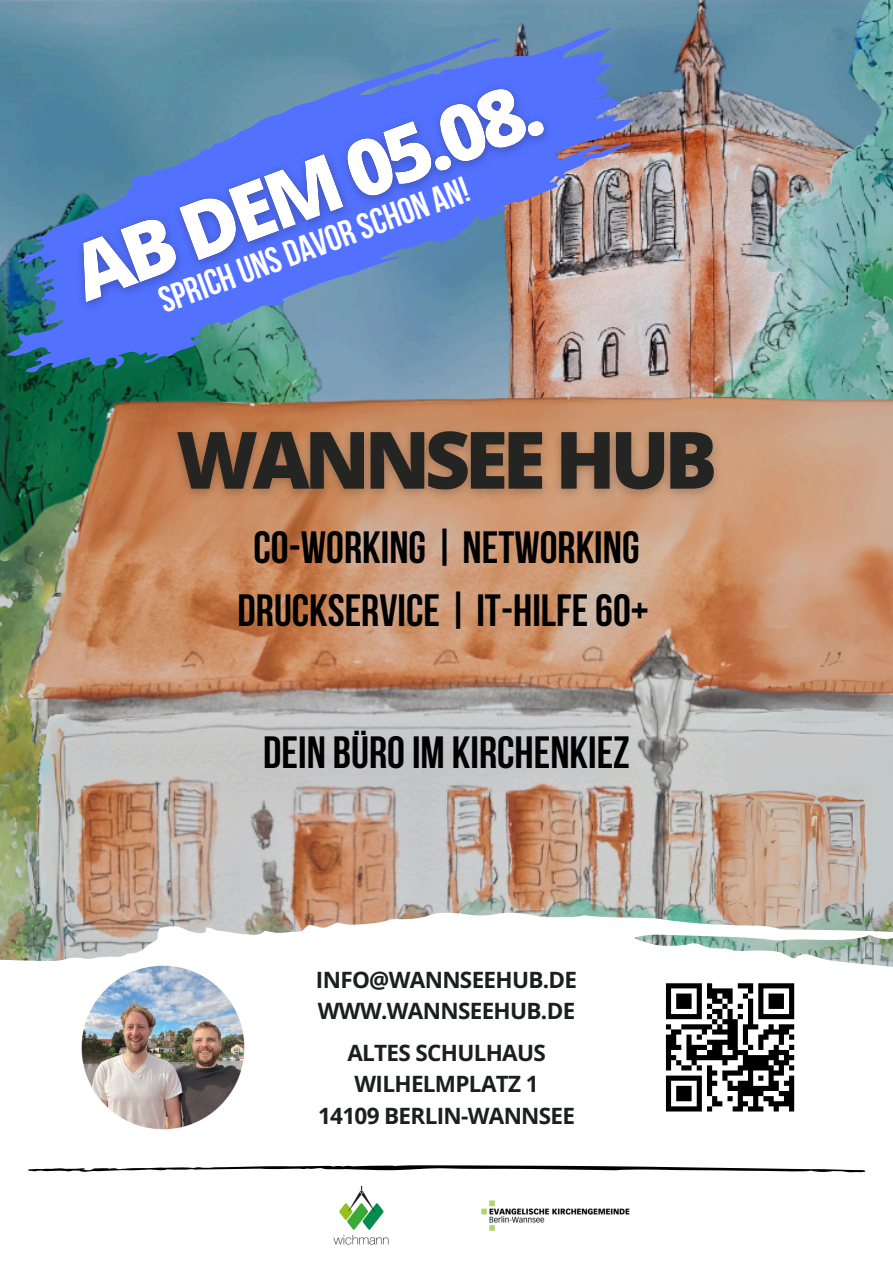
<style>
.page{position:relative;width:893px;height:1263px;background:#fff}
.page>*{position:absolute;margin:0;border:0;box-sizing:border-box;transform-origin:0 0}
.t1{font:700 45px/62.4px "Bebas Neue";color:#000;text-align:center}
.t2{font:700 36.3px "Bebas Neue";color:#fff}
.t3{font:700 22.5px "Open Sans";letter-spacing:-.03em;color:#1d1e1e}
</style>
<div class="page">
<img style="left:0;top:0;width:893px;height:811px">
<svg style="left:0;top:811px;width:893px;height:361px"></svg>
<svg style="left:27px;top:1165px;width:838px;height:8px"></svg>
<img style="left:333px;top:1185px;width:56px;height:60px">
<img style="left:481px;top:1200px;width:149px;height:31px">
<img style="left:76px;top:961px;width:173px;height:173px">
<div style="left:655px;top:973px;width:149px;height:149px;background:#fff"></div>
<div style="left:738px;top:983px;width:15px;height:5px;background:#000"></div>
<div style="left:758px;top:983px;width:36px;height:5px;background:#000"></div>
<div style="left:722px;top:1019px;width:16px;height:5px;background:#000"></div>
<div style="left:727px;top:1024px;width:11px;height:5px;background:#000"></div>
<div style="left:712px;top:1029px;width:26px;height:5px;background:#000"></div>
<div style="left:727px;top:1034px;width:11px;height:6px;background:#000"></div>
<div style="left:707px;top:1040px;width:31px;height:5px;background:#000"></div>
<div style="left:727px;top:1045px;width:11px;height:5px;background:#000"></div>
<svg style="left:738px;top:988px;width:56px;height:62px"></svg>
<div style="left:732px;top:1050px;width:16px;height:5px;background:#000"></div>
<div style="left:768px;top:1050px;width:21px;height:5px;background:#000"></div>
<div style="left:686px;top:1055px;width:52px;height:5px;background:#000"></div>
<div style="left:743px;top:1055px;width:36px;height:5px;background:#000"></div>
<div style="left:784px;top:1055px;width:10px;height:5px;background:#000"></div>
<div style="left:743px;top:1060px;width:25px;height:5px;background:#000"></div>
<div style="left:773px;top:1060px;width:16px;height:5px;background:#000"></div>
<div style="left:738px;top:1065px;width:35px;height:5px;background:#000"></div>
<div style="left:722px;top:1070px;width:21px;height:5px;background:#000"></div>
<div style="left:768px;top:1070px;width:16px;height:5px;background:#000"></div>
<svg style="left:748px;top:1070px;width:25px;height:11px"></svg>
<div style="left:738px;top:1081px;width:15px;height:5px;background:#000"></div>
<div style="left:768px;top:1081px;width:11px;height:5px;background:#000"></div>
<div style="left:727px;top:1086px;width:52px;height:5px;background:#000"></div>
<svg style="left:779px;top:1065px;width:15px;height:26px"></svg>
<div style="left:738px;top:1091px;width:25px;height:5px;background:#000"></div>
<div style="left:779px;top:1091px;width:15px;height:5px;background:#000"></div>
<svg style="left:738px;top:1096px;width:5px;height:5px"></svg>
<div style="left:763px;top:1096px;width:10px;height:5px;background:#000"></div>
<div style="left:784px;top:1096px;width:10px;height:5px;background:#000"></div>
<div style="left:738px;top:1101px;width:10px;height:5px;background:#000"></div>
<svg style="left:753px;top:1096px;width:5px;height:10px"></svg>
<div style="left:768px;top:1101px;width:26px;height:5px;background:#000"></div>
<svg style="left:666px;top:983px;width:66px;height:128px"></svg>
<div style="left:732px;top:1106px;width:11px;height:5px;background:#000"></div>
<div style="left:748px;top:1106px;width:15px;height:5px;background:#000"></div>
<svg style="left:773px;top:1106px;width:6px;height:5px"></svg>
<svg style="left:789px;top:1106px;width:5px;height:5px"></svg>
<img style="left:161px;top:404px;width:568px;height:108px">
<img style="left:0;top:9px;width:663px;height:389px">
<img style="left:42px;top:48px;width:526px;height:282px">
<p class="t2" style="left:155px;top:287px;width:329px;rotate:-20deg">SPRICH UNS DAVOR SCHON AN!</p>
<h2 class="t1" style="left:237px;top:521px;width:412px">CO-WORKING | NETWORKING<br>DRUCKSERVICE | IT-HILFE60+</h2>
<p class="t1" style="left:263px;top:726px;width:368px">DEIN BÜRO IM KIRCHENKIEZ</p>
<p class="t3" style="left:316px;top:964px;width:263px">INFO@WANNSEEHUB.DE</p>
<p class="t3" style="left:318px;top:995px;width:259px">WWW.WANNSEEHUB.DE</p>
<p class="t3" style="left:347px;top:1037px;width:200px">ALTES SCHULHAUS</p>
<p class="t3" style="left:354px;top:1068px;width:185px">WILHELMPLATZ 1</p>
<p class="t3" style="left:318px;top:1100px;width:259px">14109 BERLIN-WANNSEE</p>
</div>
